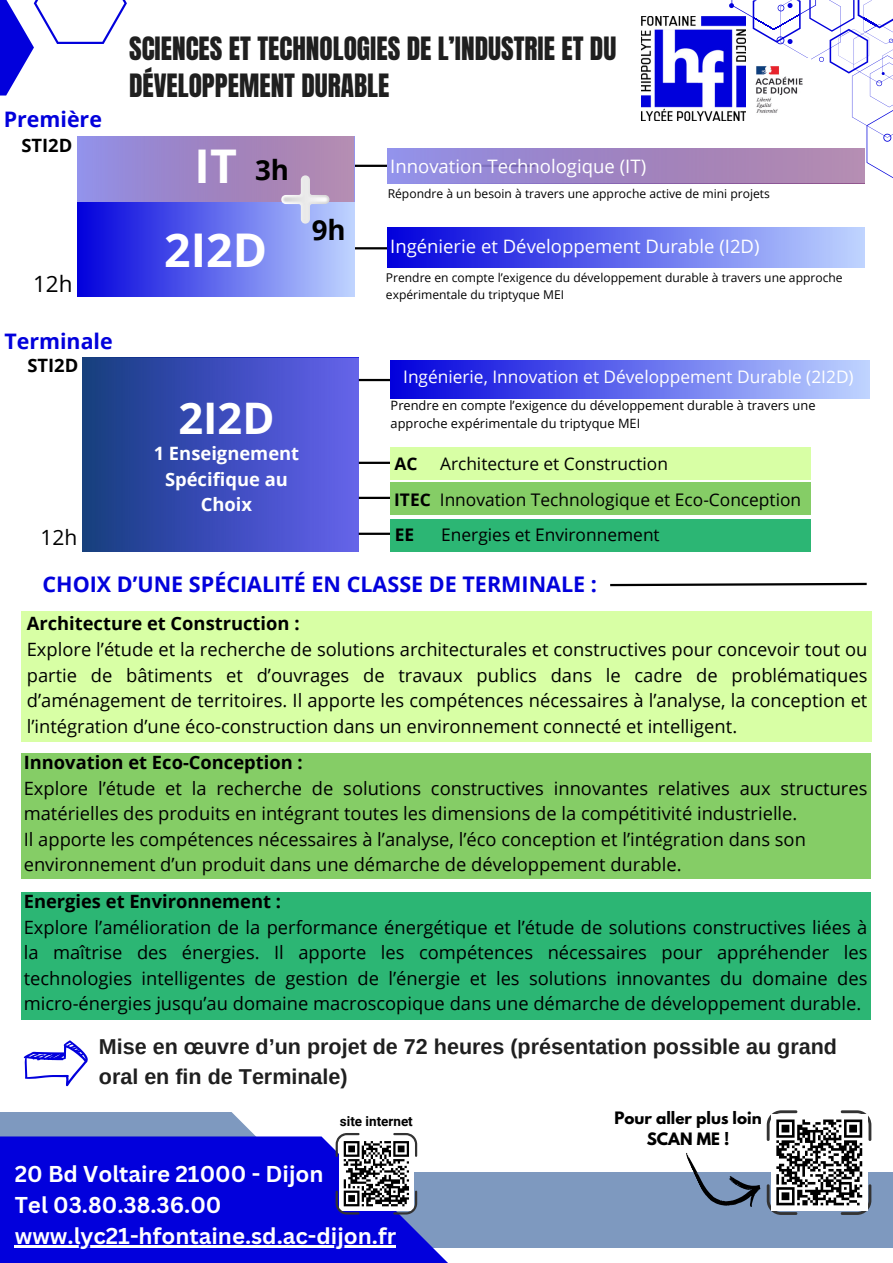
<style>
.page{position:relative;width:893px;height:1263px;background:#fff}
.page>*{position:absolute;margin:0;border:0;box-sizing:border-box;transform-origin:0 0}
.t1{font:700 46.5px "Open Sans";color:#fff}
.t2{font:700 43.5px "Open Sans";color:#fff}
.t3{font:700 27.67px "Open Sans";color:#000}
.t4{font:27.3px/37.7px "Anton";color:#1f1f1f}
.t5{font:22.5px "Open Sans";color:#000}
.t6{font:700 22.35px/31px "Canva Sans";color:#fff}
.t7{font:700 21.52px/29.8px "Arimo";color:#1f1f1f}
.t8{font:700 21.52px "Open Sans";color:#0200dc}
.t9{font:700 21.38px "Open Sans";color:#0200dc}
.t10{font:21px "Open Sans";color:#000}
.t11{font:18.52px "Open Sans";color:#fff}
.t12{font:18.38px/25.6px "Open Sans";color:#000;text-align:justify}
.t13{font:700 18.38px "Open Sans";color:#000}
.t14{font:700 18.38px/25.3px "Open Sans";color:#fff;text-align:center}
.t15{font:18.3px/25.6px "Open Sans";color:#000}
.t16{font:700 18.3px "Open Sans";color:#000}
.t17{font:17.33px "Open Sans";color:#000}
.t18{font:17.33px "Open Sans";color:#fff}
.t19{font:700 17.33px "Open Sans";color:#000}
.t20{font:700 15.15px "League Spartan";color:#000}
.t21{font:700 13.5px "Roboto";color:#000}
.t22{font:12.83px/17.4px "Open Sans";color:#000}
.t23{font:12.08px/16.9px "Open Sans";color:#000}
.s1{font-weight:700}
</style>
<div class="page">
<div style="left:0;top:1172px;width:893px;height:75px;background:#7e99bf"></div>
<div style="left:0;top:1112px;width:256px;height:24px;background:#7e99bf"></div>
<div style="left:0;top:1136px;width:449px;height:127px;background:#0200dc"></div>
<svg style="left:0;top:0;width:127px;height:96px"></svg>
<svg style="left:729px;top:0;width:164px;height:178px"></svg>
<svg style="left:336px;top:1133px;width:81px;height:81px;background:#92929c"></svg>
<svg style="left:686px;top:1110px;width:185px;height:105px"></svg>
<hr style="left:354px;top:165px;width:181px;height:2px;background:#000">
<div style="left:388px;top:148px;width:476px;height:35px;background:linear-gradient(to right,#8e89e0,#b386a9)"></div>
<hr style="left:354px;top:247px;width:180px;height:2px;background:#000">
<div style="left:388px;top:227px;width:476px;height:41px;background:linear-gradient(to right,#0200dc,#bfd3ff)"></div>
<div style="left:77px;top:137px;width:277px;height:66px;background:linear-gradient(to right,#8f8ae2,#b385a8)"></div>
<div style="left:77px;top:202px;width:277px;height:94px;background:linear-gradient(to right,#0100dc,#bfd4ff)"></div>
<img style="left:266px;top:160px;width:79px;height:79px">
<hr style="left:359px;top:379px;width:169px;height:2px;background:#000">
<div style="left:390px;top:360px;width:479px;height:38px;background:linear-gradient(to right,#0100dc,#bfd4ff)"></div>
<hr style="left:359px;top:462px;width:169px;height:2px;background:#000">
<hr style="left:359px;top:497px;width:169px;height:2px;background:#000">
<hr style="left:359px;top:533px;width:168px;height:2px;background:#000">
<div style="left:82px;top:358px;width:276px;height:193px;background:linear-gradient(to right,#153b81,#6460ee)"></div>
<div style="left:390px;top:447px;width:421px;height:33px;background:#d8ffa5"></div>
<div style="left:390px;top:483px;width:421px;height:32px;background:#85cd66"></div>
<div style="left:390px;top:519px;width:421px;height:32px;background:#2cb674"></div>
<div style="left:21px;top:611px;width:850px;height:131px;background:#d8ffa5"></div>
<div style="left:21px;top:754px;width:850px;height:125px;background:#85cd66"></div>
<div style="left:21px;top:892px;width:850px;height:128px;background:#2cb674"></div>
<hr style="left:15px;top:1245px;width:381px;height:2px;background:#fff">
<svg style="left:24px;top:1040px;width:64px;height:46px"></svg>
<img style="left:642px;top:17px;width:104px;height:104px">
<img style="left:748px;top:58px;width:62px;height:62px">
<svg style="left:610px;top:582px;width:257px;height:5px"></svg>
<h1 class="t9" style="left:4px;top:104px;width:100px">Première</h1>
<p class="t13" style="left:21px;top:132px;width:52px">STI2D</p>
<h5 class="t5" style="left:33px;top:267px;width:41px">12h</h5>
<p class="t9" style="left:4px;top:326px;width:110px">Terminale</p>
<p class="t13" style="left:27px;top:353px;width:52px">STI2D</p>
<p class="t10" style="left:40px;top:523px;width:38px">12h</p>
<p class="t4" style="left:129px;top:30px;width:489px">SCIENCES ET TECHNOLOGIES DE L’INDUSTRIE ET DU<br>DÉVELOPPEMENT DURABLE</p>
<h3 class="t1" style="left:195px;top:134px;width:44px">IT</h3>
<p class="t3" style="left:255px;top:150px;width:35px">3h</p>
<p class="t1" style="left:164px;top:217px;width:104px">2I2D</p>
<p class="t3" style="left:312px;top:210px;width:35px">9h</p>
<h6 class="t2" style="left:178px;top:388px;width:98px">2I2D</h6>
<h1 class="t11" style="left:390px;top:153px;width:257px">Innovation Technologique (IT)</h1>
<p class="t23" style="left:388px;top:185px;width:384px">Répondre à un besoin à travers une approche active de mini projets</p>
<h3 class="t11" style="left:390px;top:233px;width:371px">Ingénierie et Développement Durable (I2D)</h3>
<h6 class="t23" style="left:386px;top:269px;width:458px">Prendre en compte l’exigence du développement durable à travers une approche expérimentale du triptyque MEI</h6>
<h1 class="t18" style="left:403px;top:364px;width:452px">Ingénierie, Innovation et Développement Durable (2I2D)</h1>
<p class="t22" style="left:390px;top:397px;width:426px">Prendre en compte l’exigence du développement durable à travers une approche expérimentale du triptyque MEI</p>
<p class="t14" style="left:154px;top:440px;width:147px">1 Enseignement<br>Spécifique au<br>Choix</p>
<p class="t19" style="left:394px;top:452px;width:25px">AC</p>
<p class="t17" style="left:440px;top:452px;width:229px">Architecture et Construction</p>
<p class="t17" style="left:394px;top:487px;width:408px"><span class="s1">ITEC</span> Innovation Technologique et Eco-Conception</p>
<h4 class="t19" style="left:395px;top:523px;width:21px">EE</h4>
<h4 class="t17" style="left:441px;top:523px;width:220px">Energies et Environnement</h4>
<h5 class="t8" style="left:42px;top:569px;width:556px">CHOIX D’UNE SPÉCIALITÉ EN CLASSE DE TERMINALE :</h5>
<p class="t13" style="left:27px;top:611px;width:274px">Architecture et Construction :</p>
<p class="t12" style="left:27px;top:636px;width:842px">Explore l’étude et la recherche de solutions architecturales et constructives pour concevoir tout ou partie de bâtiments et d’ouvrages de travaux publics dans le cadre de problématiques d’aménagement de territoires. Il apporte les compétences nécessaires à l’analyse, la conception et l’intégration d’une éco-construction dans un environnement connecté et intelligent.</p>
<p class="t16" style="left:24px;top:749px;width:280px">Innovation et Eco-Conception :</p>
<p class="t15" style="left:24px;top:775px;width:845px">Explore l’étude et la recherche de solutions constructives innovantes relatives aux structures matérielles des produits en intégrant toutes les dimensions de la compétitivité industrielle.</p>
<p class="t15" style="left:24px;top:826px;width:783px">Il apporte les compétences nécessaires à l’analyse, l’éco conception et l’intégration dans son</p>
<p class="t15" style="left:24px;top:851px;width:659px">environnement d’un produit dans une démarche de développement durable.</p>
<p class="t16" style="left:24px;top:888px;width:259px">Energies et Environnement :</p>
<p class="t15" style="left:24px;top:914px;width:845px;text-align:justify">Explore l’amélioration de la performance énergétique et l’étude de solutions constructives liées à la maîtrise des énergies. Il apporte les compétences nécessaires pour appréhender les technologies intelligentes de gestion de l’énergie et les solutions innovantes du domaine des micro-énergies jusqu’au domaine macroscopique dans une démarche de développement durable.</p>
<p class="t7" style="left:99px;top:1032px;width:739px">Mise en œuvre d’un projet de 72 heures (présentation possible au grand oral en fin de Terminale)</p>
<p class="t21" style="left:340px;top:1114px;width:74px">site internet</p>
<p class="t20" style="left:614px;top:1110px;width:149px">Pour aller plus loin</p>
<h2 class="t20" style="left:646px;top:1131px;width:84px">SCAN ME !</h2>
<p class="t6" style="left:15px;top:1157px;width:310px">20 Bd Voltaire 21000 - Dijon<br>Tel 03.80.38.36.00</p>
<p class="t6" style="left:15px;top:1219px;width:383px">www.lyc21-hfontaine.sd.ac-dijon.fr</p>
</div>
